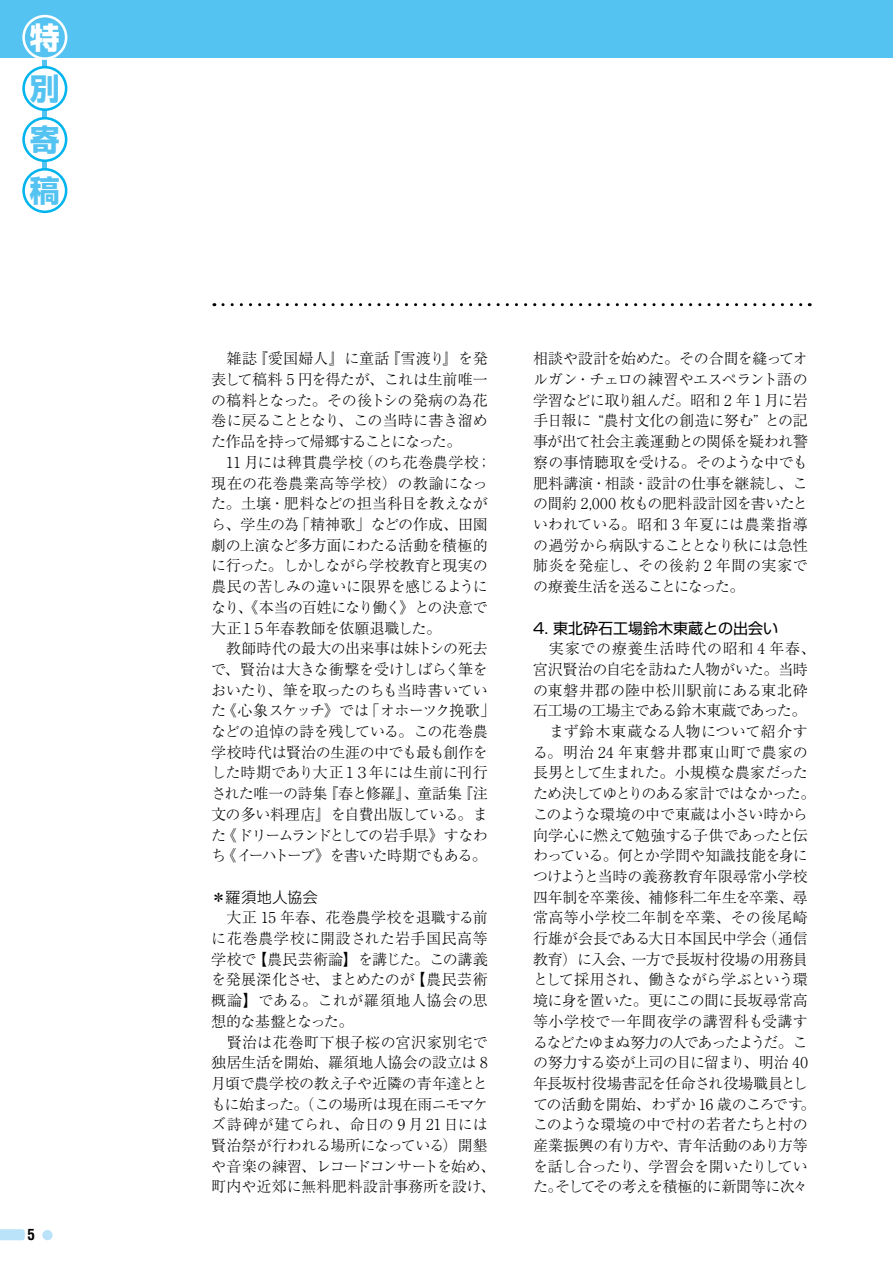
<style>
.page{position:relative;width:893px;height:1263px;background:#fff}
.page>*{position:absolute;margin:0;border:0;box-sizing:border-box;transform-origin:0 0}
.t1{font:700 30px/50.8px "Shin Go Pr 6";color:#54c3f1;text-align:justify}
.t2{font:700 30px "Shin Go Pr 6";color:#fff}
.t3{font:300 15px/20.7px "Ryumin Pr 6";letter-spacing:-.02em;color:#000}
.t4{font:15px "Shin Go Pr 6";color:#000}
.t5{font:300 15px "Shin Go Pr 6";letter-spacing:.025em;color:#000}
.t6{font:700 condensed 15px "Helvetica";color:#000}
</style>
<div class="page">
<div style="left:42px;top:58px;width:5px;height:154px;background:#54c3f1"></div>
<div style="left:0;top:0;width:893px;height:57px;background:#54c3f1"></div>
<div style="left:22px;top:15px;width:45px;height:45px;border:3px solid #fff;border-radius:50%"></div>
<div style="left:24px;top:67px;width:42px;height:43px;background:#fff;border-radius:50%"></div>
<div style="left:22px;top:66px;width:45px;height:45px;border:3px solid #00b4ed;border-radius:50%"></div>
<div style="left:24px;top:118px;width:42px;height:43px;background:#fff;border-radius:50%"></div>
<div style="left:22px;top:117px;width:45px;height:45px;border:3px solid #00b4ed;border-radius:50%"></div>
<div style="left:24px;top:169px;width:42px;height:43px;background:#fff;border-radius:50%"></div>
<div style="left:22px;top:168px;width:45px;height:45px;border:3px solid #00b4ed;border-radius:50%"></div>
<svg style="left:0;top:1229px;width:25px;height:11px"></svg>
<div style="left:42px;top:1230px;width:11px;height:10px;background:#bae3f9;border-radius:50%"></div>
<svg style="left:223px;top:303px;width:587px;height:3px"></svg>
<h1 class="t2" style="left:30px;top:14px;width:31px">特</h1>
<h1 class="t1" style="left:30px;top:62px;width:31px">別寄稿</h1>
<p class="t6" style="left:28px;top:1225px;width:9px">0</p>
<p class="t6" style="left:27px;top:1225px;width:9px">5</p>
<p class="t3" style="left:211px;top:347px;width:285px">　雑誌『愛国婦人』に童話『雪渡り』を発表して稿料 5 円を得たが、これは生前唯一の稿料となった。その後トシの発病の為花巻に戻ることとなり、この当時に書き溜めた作品を持って帰郷することになった。<br>　11 月には稗貫農学校（のち花巻農学校；現在の花巻農業高等学校）の教諭になった。土壌・肥料などの担当科目を教えながら、学生の為「精神歌」などの作成、田園劇の上演など多方面にわたる活動を積極的に行った。しかしながら学校教育と現実の農民の苦しみの違いに限界を感じるようになり、《本当の百姓になり働く》との決意で大正１５年春教師を依願退職した。<br>　教師時代の最大の出来事は妹トシの死去で、賢治は大きな衝撃を受けしばらく筆をおいたり、筆を取ったのちも当時書いていた《心象スケッチ》では「オホーツク挽歌」などの追悼の詩を残している。この花巻農学校時代は賢治の生涯の中でも最も創作をした時期であり大正１３年には生前に刊行された唯一の詩集『春と修羅』、童話集『注文の多い料理店』を自費出版している。また《ドリームランドとしての岩手県》すなわち《イーハトーブ》を書いた時期でもある。</p>
<p class="t5" style="left:211px;top:885px;width:108px">＊羅須地人協会</p>
<p class="t3" style="left:211px;top:906px;width:285px">　大正 15 年春、花巻農学校を退職する前に花巻農学校に開設された岩手国民高等学校で【農民芸術論】を講じた。この講義を発展深化させ、まとめたのが【農民芸術概論】である。これが羅須地人協会の思想的な基盤となった。<br>　賢治は花巻町下根子桜の宮沢家別宅で独居生活を開始、羅須地人協会の設立は 8月頃で農学校の教え子や近隣の青年達とともに始まった。（この場所は現在雨ニモマケズ詩碑が建てられ、命日の 9 月 21 日には賢治祭が行われる場所になっている）開墾や音楽の練習、レコードコンサートを始め、町内や近郊に無料肥料設計事務所を設け、</p>
<p class="t3" style="left:533px;top:347px;width:276px;text-align:justify">相談や設計を始めた。その合間を縫ってオルガン・チェロの練習やエスペラント語の学習などに取り組んだ。昭和 2 年 1 月に岩手日報に “農村文化の創造に努む” との記事が出て社会主義運動との関係を疑われ警察の事情聴取を受ける。そのような中でも肥料講演・相談・設計の仕事を継続し、この間約 2,000 枚もの肥料設計図を書いたといわれている。昭和 3 年夏には農業指導の過労から病臥することとなり秋には急性肺炎を発症し、その後約 2 年間の実家での療養生活を送ることになった。</p>
<p class="t4" style="left:533px;top:615px;width:247px">4. 東北砕石工場鈴木東蔵との出会い</p>
<p class="t3" style="left:533px;top:637px;width:284px">　実家での療養生活時代の昭和 4 年春、宮沢賢治の自宅を訪ねた人物がいた。当時の東磐井郡の陸中松川駅前にある東北砕石工場の工場主である鈴木東蔵であった。　まず鈴木東蔵なる人物について紹介する。明治 24 年東磐井郡東山町で農家の長男として生まれた。小規模な農家だったため決してゆとりのある家計ではなかった。このような環境の中で東蔵は小さい時から向学心に燃えて勉強する子供であったと伝わっている。何とか学問や知識技能を身につけようと当時の義務教育年限尋常小学校四年制を卒業後、補修科二年生を卒業、尋常高等小学校二年制を卒業、その後尾崎行雄が会長である大日本国民中学会（通信教育）に入会、一方で長坂村役場の用務員として採用され、働きながら学ぶという環境に身を置いた。更にこの間に長坂尋常高等小学校で一年間夜学の講習科も受講するなどたゆまぬ努力の人であったようだ。この努力する姿が上司の目に留まり、明治 40年長坂村役場書記を任命され役場職員としての活動を開始、わずか 16 歳のころです。このような環境の中で村の若者たちと村の産業振興の有り方や、青年活動のあり方等を話し合ったり、学習会を開いたりしていた。そしてその考えを積極的に新聞等に次々</p>
</div>
